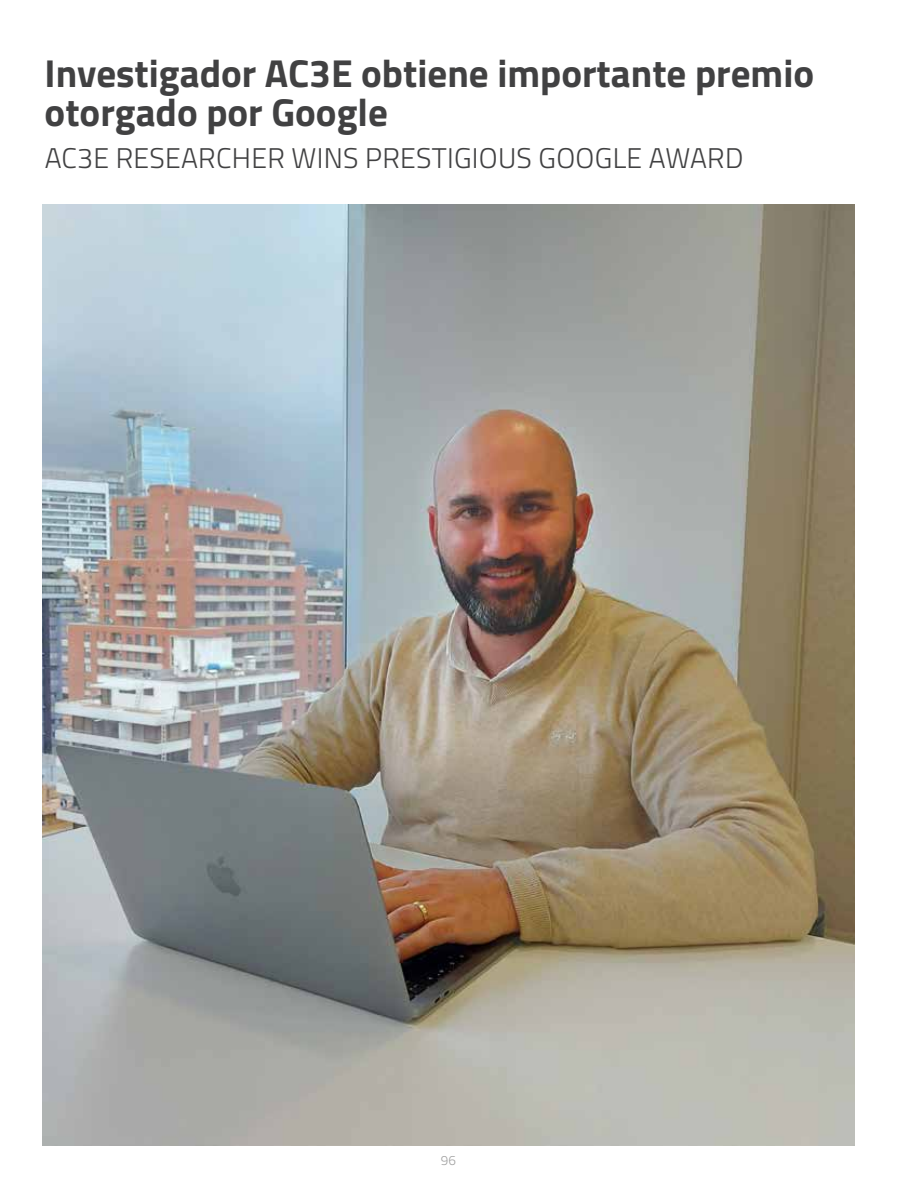
<style>
.page{position:relative;width:918px;height:1188px;background:#fff}
.page>*{position:absolute;margin:0;border:0;box-sizing:border-box;transform-origin:0 0}
.t1{font:700 39px/39px "Titillium Web";color:#414142}
.t2{font:300 28.5px "Titillium Web";letter-spacing:.01em;color:#414142}
.t3{font:300 13.5px "Titillium Web";color:#a0a0a0}
</style>
<div class="page">
<img style="left:43px;top:204px;width:811px;height:941px">
<p class="t1" style="left:45px;top:52px;width:771px">Investigador AC3E obtiene importante premio otorgado por Google</p>
<p class="t2" style="left:45px;top:138px;width:700px">AC3E RESEARCHER WINS PRESTIGIOUS GOOGLE AWARD</p>
<p class="t3" style="left:441px;top:1151px;width:17px">96</p>
</div>
